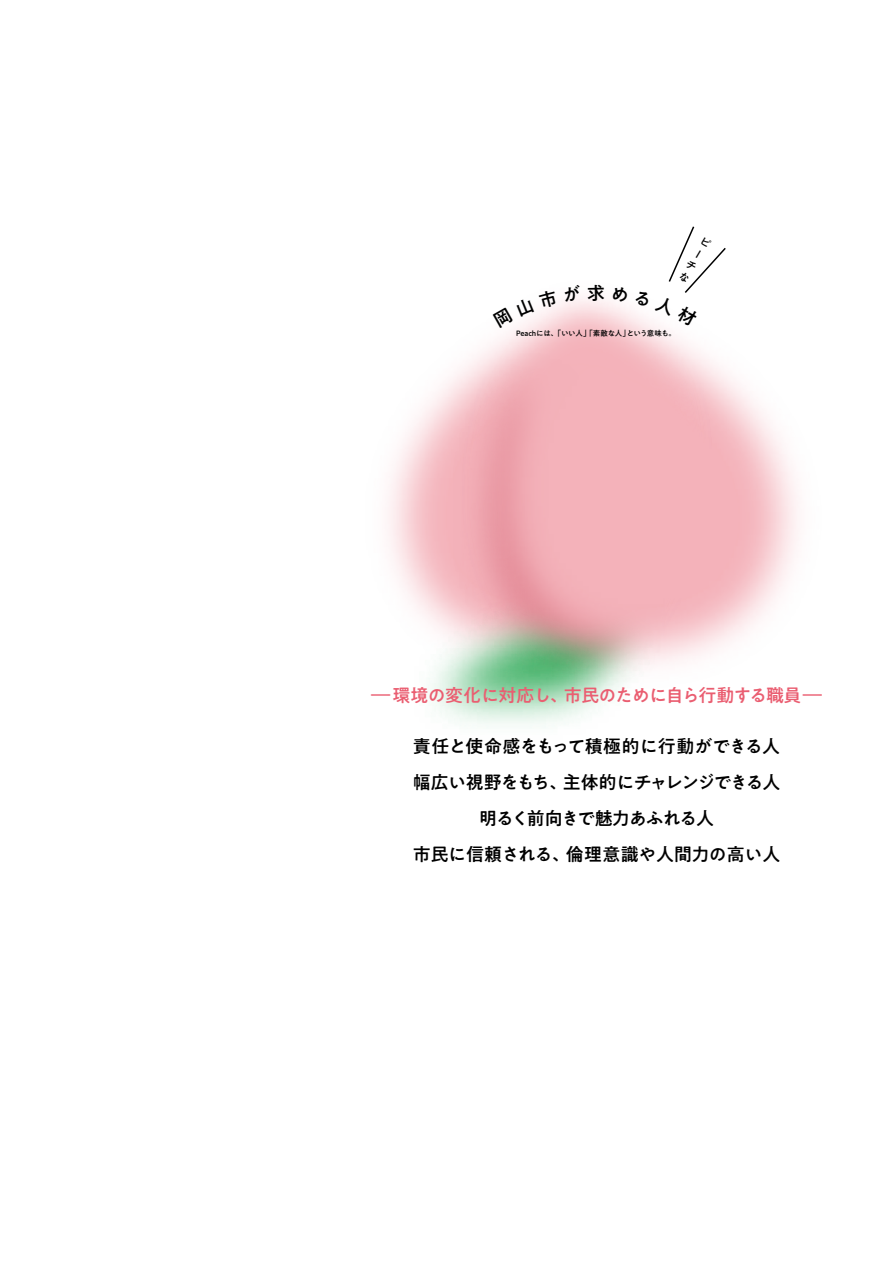
<style>
.page{position:relative;width:893px;height:1263px;background:#fff}
.page>*{position:absolute;margin:0;border:0;box-sizing:border-box;transform-origin:0 0}
.t1{font:500 18px/36px "PA1 Gothic Std";letter-spacing:-.035em;color:#000;text-align:center}
.t2{font:500 18px "PA1 Gothic Std";letter-spacing:-.04em;color:#ea5e71}
.t3{font:500 10.5px/13.6px "PA1 Gothic Std";color:#000;text-align:justify}
.t4{font:500 7.5px "PA1 Gothic Std";letter-spacing:-.035em;color:#000}
.s1{font-size:12.6px}
</style>
<div class="page">
<img style="left:442px;top:364px;width:9px;height:332px">
<img style="left:451px;top:290px;width:347px;height:410px">
<svg style="left:493px;top:290px;width:65px;height:38px"></svg>
<svg style="left:564px;top:290px;width:17px;height:12px"></svg>
<svg style="left:588px;top:289px;width:16px;height:12px"></svg>
<svg style="left:613px;top:290px;width:15px;height:12px"></svg>
<svg style="left:635px;top:226px;width:92px;height:101px"></svg>
<p class="t3" style="left:704px;top:234px;width:7px;rotate:31deg">ピーチな</p>
<p class="t4" style="left:516px;top:328px;width:161px">Peachには、「いい人」「素敵な人」という意味も。</p>
<p class="t2" style="left:368px;top:685px;width:458px"><span class="s1">ー</span>環境の変化に対応し、市民のために自ら行動する職員<span class="s1">ー</span></p>
<p class="t1" style="left:413px;top:730px;width:369px">責任と使命感をもって積極的に行動ができる人幅広い視野をもち、主体的にチャレンジできる人明るく前向きで魅力あふれる人<br>市民に信頼される、倫理意識や人間力の高い人</p>
</div>
